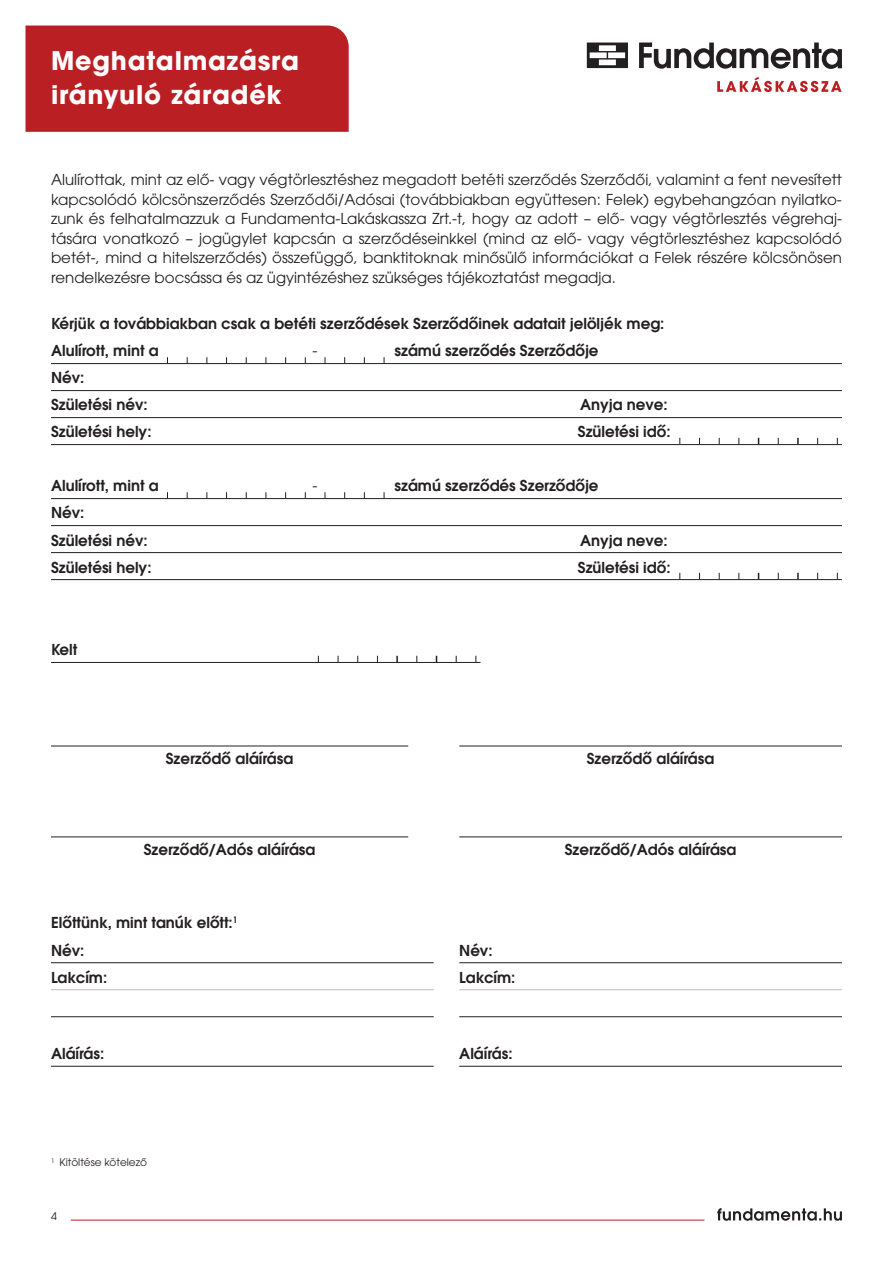
<style>
.page{position:relative;width:893px;height:1263px;background:#fff}
.page>*{position:absolute;margin:0;border:0;box-sizing:border-box;transform-origin:0 0}
.t1{font:700 25.5px/34.5px "ITC Avant Garde Pro";letter-spacing:.03em;color:#fff}
.t2{font:15px/19.5px "ITC Avant Garde Pro";color:#231f20;text-align:justify}
.t3{font:600 15px/27px "ITC Avant Garde Pro";color:#231f20}
.t4{font:10.5px "ITC Avant Garde Pro";color:#231f20}
</style>
<div class="page">
<svg style="left:587px;top:43px;width:41px;height:25px"></svg>
<svg style="left:639px;top:43px;width:203px;height:26px"></svg>
<svg style="left:717px;top:77px;width:125px;height:15px"></svg>
<svg style="left:717px;top:1208px;width:125px;height:13px"></svg>
<hr style="left:71px;top:1220px;width:633px;height:1px;background:#ba1f24">
<hr style="left:51px;top:746px;width:357px;height:1px;background:#231f20">
<hr style="left:459px;top:746px;width:383px;height:1px;background:#231f20">
<hr style="left:51px;top:662px;width:429px;height:1px;background:#231f20">
<svg style="left:396px;top:656px;width:2px;height:6px"></svg>
<hr style="left:51px;top:837px;width:357px;height:1px;background:#231f20">
<hr style="left:459px;top:837px;width:383px;height:1px;background:#231f20">
<hr style="left:51px;top:962px;width:383px;height:1px;background:#231f20">
<hr style="left:51px;top:989px;width:383px;height:1px;background:#bcbdc0">
<hr style="left:51px;top:1016px;width:383px;height:1px;background:#231f20">
<hr style="left:51px;top:1066px;width:383px;height:1px;background:#231f20">
<hr style="left:459px;top:962px;width:383px;height:1px;background:#231f20">
<hr style="left:459px;top:989px;width:383px;height:1px;background:#bcbdc0">
<hr style="left:459px;top:1016px;width:383px;height:1px;background:#231f20">
<hr style="left:459px;top:1066px;width:383px;height:1px;background:#231f20">
<div style="left:26px;top:26px;width:323px;height:106px;background:#ba1f24"></div>
<hr style="left:51px;top:363px;width:791px;height:1px;background:#231f20">
<hr style="left:51px;top:390px;width:791px;height:1px;background:#231f20">
<hr style="left:51px;top:417px;width:791px;height:1px;background:#231f20">
<hr style="left:51px;top:444px;width:791px;height:1px;background:#231f20">
<hr style="left:51px;top:498px;width:791px;height:1px;background:#231f20">
<hr style="left:51px;top:525px;width:791px;height:1px;background:#231f20">
<hr style="left:51px;top:552px;width:791px;height:1px;background:#231f20">
<hr style="left:51px;top:579px;width:791px;height:1px;background:#231f20">
<svg style="left:797px;top:438px;width:2px;height:6px"></svg>
<svg style="left:797px;top:573px;width:2px;height:6px"></svg>
<h1 class="t1" style="left:51px;top:43px;width:249px">Meghatalmazásra irányuló záradék</h1>
<p class="t2" style="left:51px;top:170px;width:792px">Alulírottak, mint az elő- vagy végtörlesztéshez megadott betéti szerződés Szerződői, valamint a fent nevesített kapcsolódó kölcsönszerződés Szerződői/Adósai (továbbiakban együttesen: Felek) egybehangzóan nyilatko&shy;zunk és felhatalmazzuk a Fundamenta-Lakáskassza Zrt.-t, hogy az adott – elő- vagy végtörlesztés végrehaj&shy;tására vonatkozó – jogügylet kapcsán a szerződéseinkkel (mind az elő- vagy végtörlesztéshez kapcsolódó betét-, mind a hitelszerződés) összefüggő, banktitoknak minősülő információkat a Felek részére kölcsönösen rendelkezésre bocsássa és az ügyintézéshez szükséges tájékoztatást megadja.</p>
<p class="t3" style="left:51px;top:310px;width:615px">Kérjük a továbbiakban csak a betéti szerződések Szerződőinek adatait jelöljék meg:<br>Alulírott, mint a</p>
<p class="t2" style="left:313px;top:341px;width:6px">-</p>
<p class="t3" style="left:395px;top:337px;width:205px">számú szerződés Szerződője</p>
<p class="t3" style="left:51px;top:364px;width:98px">Név:<br>Születési név:</p>
<p class="t3" style="left:580px;top:391px;width:89px">Anyja neve:</p>
<p class="t3" style="left:51px;top:418px;width:102px">Születési hely:</p>
<p class="t3" style="left:578px;top:418px;width:94px">Születési idő:</p>
<p class="t3" style="left:51px;top:472px;width:109px">Alulírott, mint a</p>
<p class="t2" style="left:313px;top:476px;width:6px">-</p>
<p class="t3" style="left:395px;top:472px;width:205px">számú szerződés Szerződője</p>
<p class="t3" style="left:51px;top:499px;width:98px">Név:<br>Születési név:</p>
<p class="t3" style="left:580px;top:526px;width:89px">Anyja neve:</p>
<p class="t3" style="left:51px;top:553px;width:102px">Születési hely:</p>
<p class="t3" style="left:578px;top:553px;width:94px">Születési idő:</p>
<p class="t3" style="left:51px;top:636px;width:28px">Kelt</p>
<p class="t3" style="left:166px;top:744px;width:129px">Szerződő aláírása</p>
<p class="t3" style="left:587px;top:744px;width:129px">Szerződő aláírása</p>
<p class="t3" style="left:144px;top:835px;width:173px">Szerződő/Adós aláírása</p>
<p class="t3" style="left:565px;top:835px;width:173px">Szerződő/Adós aláírása</p>
<p class="t3" style="left:51px;top:909px;width:188px">Előttünk, mint tanúk előtt:<sup>1</sup></p>
<p class="t3" style="left:51px;top:936px;width:58px">Név:<br>Lakcím:</p>
<p class="t3" style="left:51px;top:1040px;width:55px">Aláírás:</p>
<p class="t4" style="left:51px;top:1156px;width:98px"><sup>1</sup> Kitöltése kötelező</p>
<p class="t4" style="left:51px;top:1210px;width:7px">4</p>
<p class="t3" style="left:459px;top:936px;width:58px">Név:<br>Lakcím:</p>
<p class="t3" style="left:459px;top:1040px;width:55px">Aláírás:</p>
</div>
